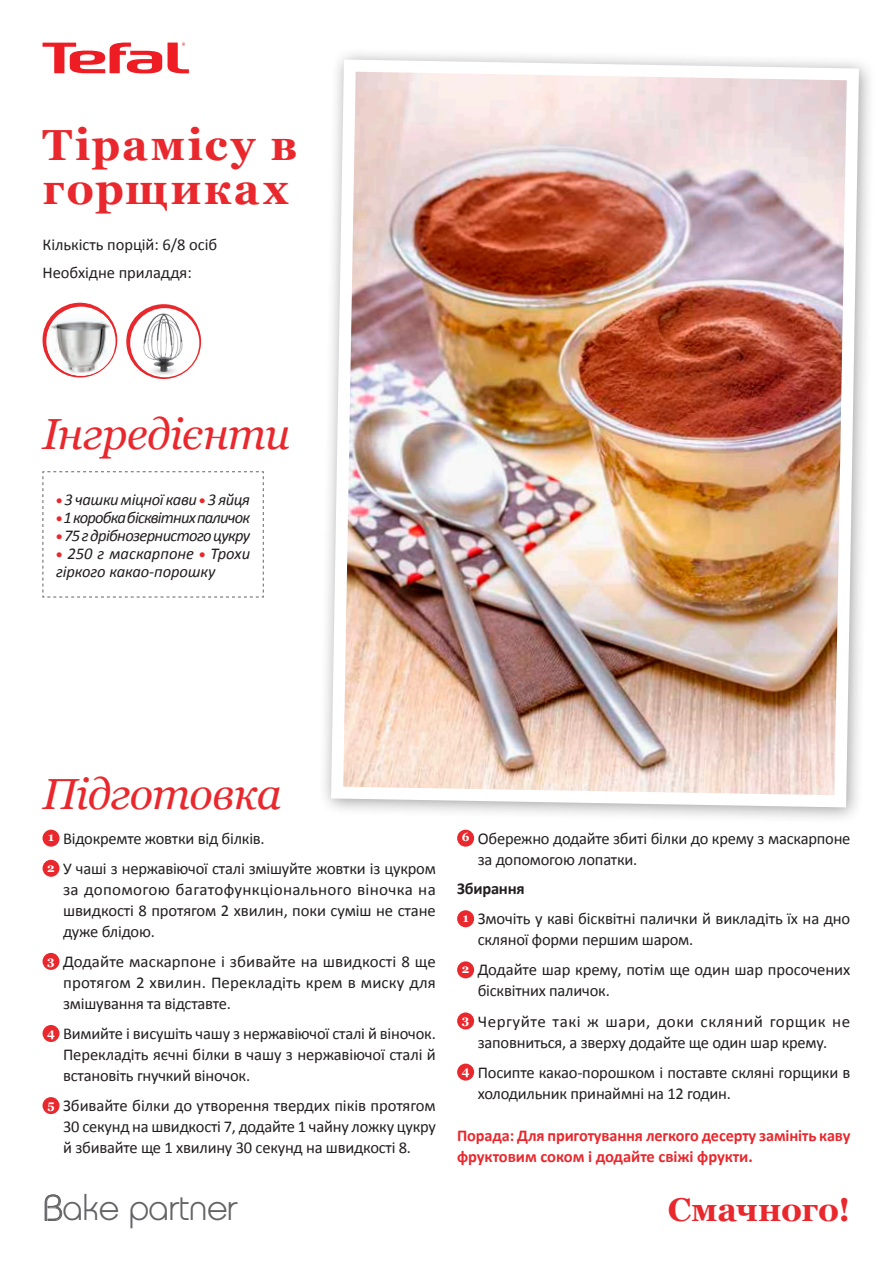
<style>
.page{position:relative;width:893px;height:1263px;background:#fff}
.page>*{position:absolute;margin:0;border:0;box-sizing:border-box;transform-origin:0 0}
.t1{font:italic 43.5px "Georgia";letter-spacing:-.015em;color:#e9282d}
.t2{font:700 43.5px/43.5px "Georgia";letter-spacing:.055em;color:#e9282d}
.t3{font:36px "Moulinettepc";color:#636366}
.t4{font:700 33px "Georgia";letter-spacing:-.01em;color:#e9282d}
.t5{font:16.5px/21px "Calibri";letter-spacing:-.015em;color:#231f20}
.t6{font:700 16.5px/21px "Calibri";letter-spacing:-.005em;color:#e9282d}
.t7{font:16.5px/30.2px "Calibri";letter-spacing:.03em;color:#231f20}
.t8{font:italic 16.5px "Calibri";letter-spacing:-.025em;color:#231f20}
.t9{font:italic 16.5px/18px "Calibri";letter-spacing:-.005em;color:#231f20}
.t10{font:italic 16.5px "Calibri";letter-spacing:-.045em;color:#231f20}
.s1{font-family:"Myriad Pro";font-weight:900;font-style:normal;font-stretch:semi-expanded;color:#e9282d}
.s2{font-family:"Georgia";font-weight:700;font-size:12px;color:#fff}
.s3{font-weight:700}
.s4{font-family:"Bauhaus";font-weight:300}
</style>
<div class="page">
<svg style="left:168px;top:43px;width:21px;height:30px"></svg>
<svg style="left:43px;top:43px;width:119px;height:30px"></svg>
<div style="left:43px;top:830px;width:17px;height:17px;background:#e9282d;border-radius:50%"></div>
<div style="left:43px;top:860px;width:17px;height:17px;background:#e9282d;border-radius:50%"></div>
<div style="left:43px;top:953px;width:17px;height:17px;background:#e9282d;border-radius:50%"></div>
<div style="left:43px;top:1025px;width:17px;height:17px;background:#e9282d;border-radius:50%"></div>
<div style="left:43px;top:1097px;width:17px;height:17px;background:#e9282d;border-radius:50%"></div>
<div style="left:457px;top:830px;width:17px;height:17px;background:#e9282d;border-radius:50%"></div>
<div style="left:457px;top:910px;width:17px;height:17px;background:#e9282d;border-radius:50%"></div>
<div style="left:457px;top:961px;width:17px;height:17px;background:#e9282d;border-radius:50%"></div>
<div style="left:457px;top:1012px;width:17px;height:17px;background:#e9282d;border-radius:50%"></div>
<div style="left:457px;top:1063px;width:17px;height:17px;background:#e9282d;border-radius:50%"></div>
<svg style="left:42px;top:471px;width:222px;height:127px"></svg>
<svg style="left:126px;top:304px;width:75px;height:75px"></svg>
<div style="left:130px;top:308px;width:69px;height:69px;background:#fff;border-radius:50%"></div>
<img style="left:131px;top:310px;width:65px;height:64px">
<svg style="left:43px;top:303px;width:74px;height:74px"></svg>
<div style="left:46px;top:307px;width:70px;height:69px;background:#fff;border-radius:50%"></div>
<img style="left:47px;top:313px;width:67px;height:63px">
<div style="left:319px;top:47px;width:557px;height:778px;background:#231f20;opacity:.42"></div>
<img style="left:325px;top:53px;width:540px;height:760px">
<h1 class="t2" style="left:43px;top:121px;width:256px">Тірамісу в горщиках</h1>
<p class="t5" style="left:43px;top:230px;width:176px;line-height:28px">Кількість порцій: 6/8 осіб<br>Необхідне приладдя:</p>
<h1 class="t1" style="left:43px;top:402px;width:249px">Інгредієнти</h1>
<p class="t8" style="left:56px;top:488px;width:196px"><span class="s1">•</span> 3 чашки міцної кави <span class="s1">•</span> 3 яйця</p>
<p class="t10" style="left:56px;top:506px;width:196px"><span class="s1">•</span>1 коробка бісквітних паличок</p>
<p class="t8" style="left:56px;top:524px;width:196px"><span class="s1">•</span>75г дрібнозернистого цукру</p>
<p class="t9" style="left:56px;top:543px;width:196px"><span class="s1">•</span> 250 г маскарпоне <span class="s1">•</span> Трохи гіркого какао-порошку</p>
<h1 class="t1" style="left:43px;top:762px;width:241px">Підготовка</h1>
<p class="t5" style="left:47px;top:823px;width:390px;line-height:30.2px"><span class="s2">1</span> Відокремте жовтки від білків.<br><span class="s2">2</span> У чаші з нержавіючої сталі змішуйте жовтки із цукром</p>
<p class="t5" style="left:63px;top:878px;width:374px;text-align:justify">за допомогою багатофункціонального віночка на швидкості 8 протягом 2 хвилин, поки суміш не стане дуже блідою.</p>
<p class="t5" style="left:63px;top:950px;width:374px;text-align:justify;text-indent:-16px"><span class="s2">3</span> Додайте маскарпоне і збивайте на швидкості 8 ще протягом 2 хвилин. Перекладіть крем в миску для змішування та відставте.</p>
<p class="t5" style="left:63px;top:1022px;width:374px;text-align:justify;text-indent:-16px"><span class="s2">4</span> Вимийте і висушіть чашу з нержавіючої сталі й віночок.<br>Перекладіть яєчні білки в чашу з нержавіючої сталі й встановіть гнучкий віночок.</p>
<p class="t5" style="left:63px;top:1095px;width:374px;text-align:justify;text-indent:-16px"><span class="s2">5</span> Збивайте білки до утворення твердих піків протягом 30 секунд на швидкості 7, додайте 1 чайну ложку цукру й збивайте ще 1 хвилину 30 секунд на швидкості 8.</p>
<p class="t5" style="left:478px;top:827px;width:374px;text-indent:-16px"><span class="s2">6</span> Обережно додайте збиті білки до крему з маскарпоне за допомогою лопатки.</p>
<p class="t5" style="left:463px;top:873px;width:389px;line-height:30.2px;text-indent:-6px"><span class="s3">Збирання<br></span><span class="s2">1</span> Змочіть у каві бісквітні палички й викладіть їх на дно</p>
<p class="t5" style="left:462px;top:924px;width:390px;line-height:30.2px;text-indent:16px">скляної форми першим шаром.<br><span class="s2">2</span> Додайте шар крему, потім ще один шар просочених</p>
<p class="t7" style="left:462px;top:975px;width:390px;text-indent:16px">бісквітних паличок.<br><span class="s2">3</span> Чергуйте такі ж шари, доки скляний горщик не</p>
<p class="t5" style="left:462px;top:1026px;width:390px;line-height:30.2px;text-align:center">заповниться, а зверху додайте ще один шар крему.<br><span class="s2">4</span> Посипте какао-порошком і поставте скляні горщики в</p>
<p class="t5" style="left:478px;top:1082px;width:255px">холодильник принаймні на 12 годин.</p>
<p class="t6" style="left:457px;top:1125px;width:395px">Порада: Для приготування легкого десерту замініть каву фруктовим соком і додайте свіжі фрукти.</p>
<h2 class="t3" style="left:43px;top:1187px;width:196px"><span class="s4">B</span>ake partner</h2>
<h3 class="t4" style="left:668px;top:1185px;width:184px">Смачного!</h3>
</div>
